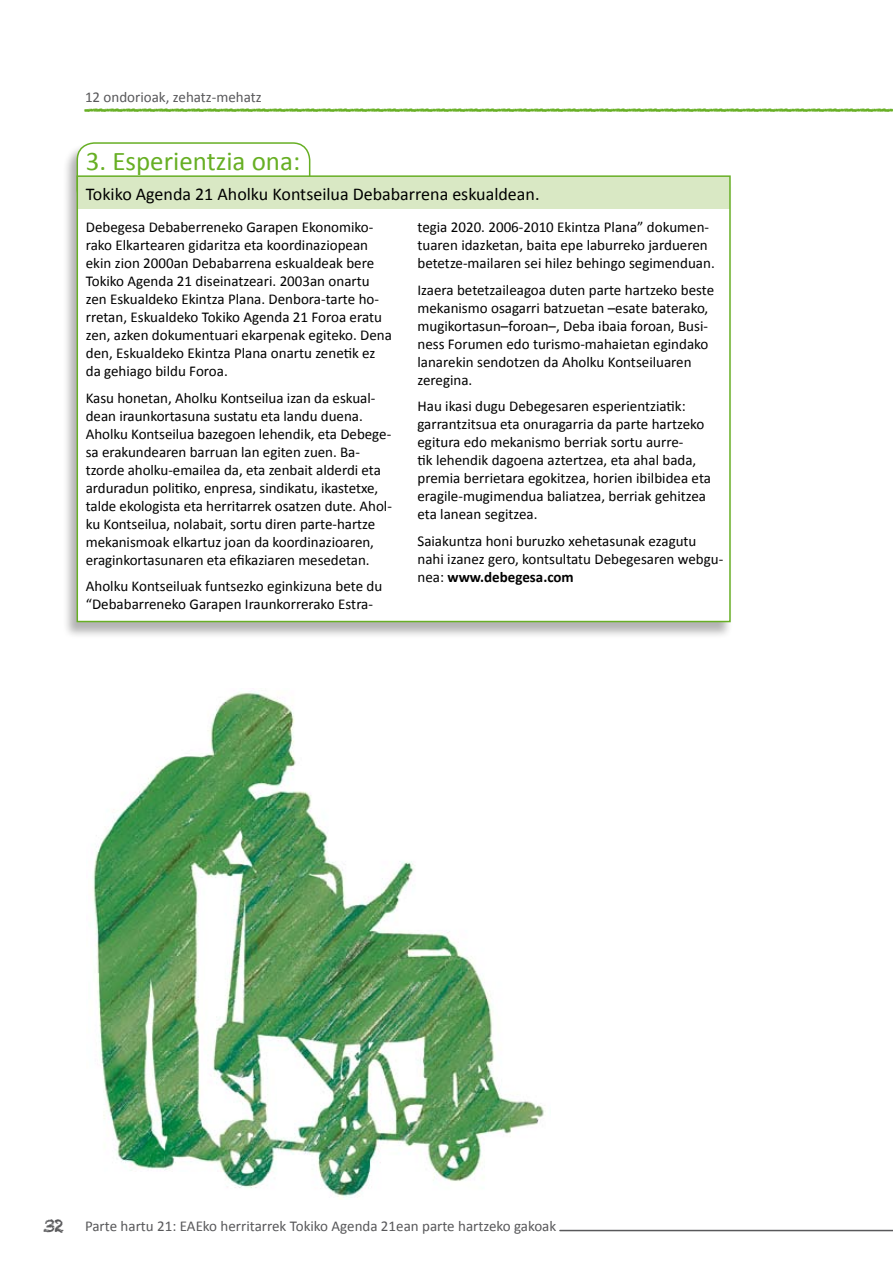
<style>
.page{position:relative;width:893px;height:1263px;background:#fff}
.page>*{position:absolute;margin:0;border:0;box-sizing:border-box;transform-origin:0 0}
.t1{font:27px "Calibri";color:#67af24}
.t2{font:24px "Chalkduster";color:#67af24}
.t3{font:18px "Calibri";color:#000}
.t4{font:15px/18px "Calibri";color:#000}
.t5{font:15px "Calibri";color:#58585a}
.s1{font-weight:700}
.s2{font-family:"Chalkduster";font-size:18px}
</style>
<div class="page">
<hr style="left:560px;top:1230px;width:333px;height:1px;background:#58585a">
<div style="left:62px;top:143px;width:671px;height:496px;background:#000;opacity:.3"></div>
<div style="left:77px;top:143px;width:233px;height:64px;background:#fff;border-radius:17px"></div>
<div style="left:77px;top:142px;width:233px;height:65px;border:2px solid #67af24;border-radius:17px"></div>
<div style="left:77px;top:176px;width:653px;height:445px;background:#fff"></div>
<div style="left:77px;top:176px;width:653px;height:33px;background:#d9e8c4"></div>
<div style="left:77px;top:175px;width:654px;height:447px;border:2px solid #67af24"></div>
<img style="left:93px;top:688px;width:451px;height:511px">
<p class="t5" style="left:85px;top:87px;width:178px">12 ondorioak, zehatz-mehatz</p>
<h2 class="t2" style="left:85px;top:96px;width:801px">—————————————————————————————————————————————————</h2>
<h1 class="t1" style="left:86px;top:144px;width:216px">3. Esperientzia ona:</h1>
<p class="t3" style="left:86px;top:183px;width:455px">Tokiko Agenda 21 Aholku Kontseilua Debabarrena eskualdean.</p>
<p class="t4" style="left:86px;top:218px;width:308px">Debegesa Debaberreneko Garapen Ekonomiko&shy;rako Elkartearen gidaritza eta koordinaziopean ekin zion 2000an Debabarrena eskualdeak bere Tokiko Agenda 21 diseinatzeari. 2003an onartu zen Eskualdeko Ekintza Plana. Denbora-tarte ho&shy;rretan, Eskualdeko Tokiko Agenda 21 Foroa eratu zen, azken dokumentuari ekarpenak egiteko. Dena den, Eskualdeko Ekintza Plana onartu zenetik ez da gehiago bildu Foroa.</p>
<p class="t4" style="left:86px;top:388px;width:307px">Kasu honetan, Aholku Kontseilua izan da eskual&shy;dean iraunkortasuna sustatu eta landu duena.<br>Aholku Kontseilua bazegoen lehendik, eta Debege&shy;sa erakundearen barruan lan egiten zuen. Ba&shy;tzorde aholku-emailea da, eta zenbait alderdi eta arduradun politiko, enpresa, sindikatu, ikastetxe, talde ekologista eta herritarrek osatzen dute. Ahol&shy;ku Kontseilua, nolabait, sortu diren parte-hartze mekanismoak elkartuz joan da koordinazioaren, eraginkortasunaren eta efikaziaren mesedetan.</p>
<p class="t4" style="left:86px;top:577px;width:298px">Aholku Kontseiluak funtsezko eginkizuna bete du “Debabarreneko Garapen Iraunkorrerako Estra-</p>
<p class="t4" style="left:417px;top:218px;width:299px">tegia 2020. 2006-2010 Ekintza Plana” dokumen&shy;tuaren idazketan, baita epe laburreko jardueren betetze-mailaren sei hilez behingo segimenduan.</p>
<p class="t4" style="left:417px;top:280px;width:298px">Izaera betetzaileagoa duten parte hartzeko beste mekanismo osagarri batzuetan –esate baterako, mugikortasun–foroan–, Deba ibaia foroan, Busi&shy;ness Forumen edo turismo-mahaietan egindako lanarekin sendotzen da Aholku Kontseiluaren zeregina.</p>
<p class="t4" style="left:417px;top:397px;width:295px">Hau ikasi dugu Debegesaren esperientziatik: garrantzitsua eta onuragarria da parte hartzeko egitura edo mekanismo berriak sortu aurre-<br>tik lehendik dagoena aztertzea, eta ahal bada, premia berrietara egokitzea, horien ibilbidea eta eragile-mugimendua baliatzea, berriak gehitzea eta lanean segitzea.</p>
<p class="t4" style="left:417px;top:531px;width:307px">Saiakuntza honi buruzko xehetasunak ezagutu nahi izanez gero, kontsultatu Debegesaren webgu&shy;nea: <span class="s1">www.debegesa.com</span></p>
<p class="t5" style="left:43px;top:1217px;width:515px"><span class="s2">32</span> Parte hartu 21: EAEko herritarrek Tokiko Agenda 21ean parte hartzeko gakoak</p>
</div>
